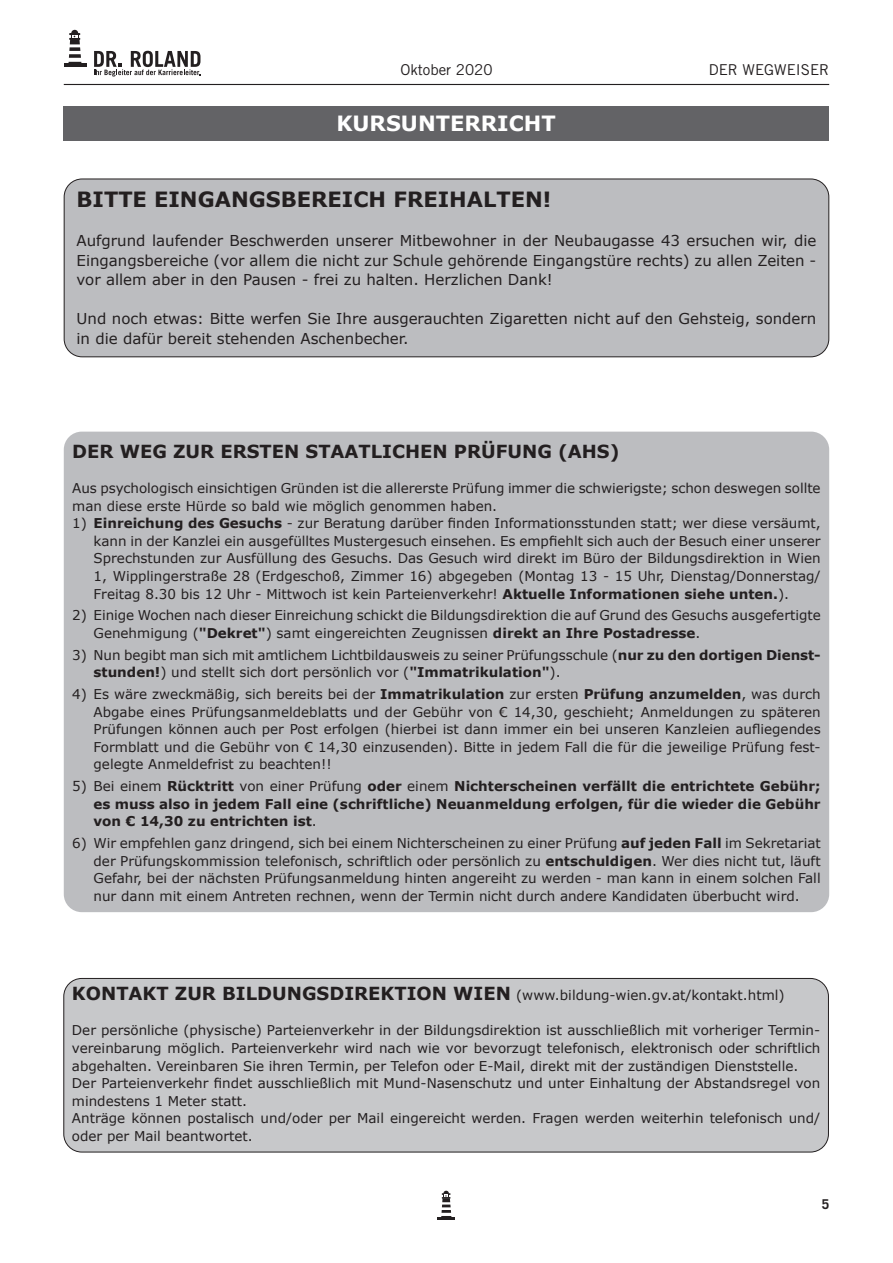
<style>
.page{position:relative;width:893px;height:1263px;background:#fff}
.page>*{position:absolute;margin:0;border:0;box-sizing:border-box;transform-origin:0 0}
.t1{font:700 21px "Verdana";color:#231f20}
.t2{font:700 21px "Verdana";color:#fff}
.t3{font:700 18px "Verdana";color:#231f20}
.t4{font:15px/19.5px "Verdana";color:#231f20;text-align:justify}
.t5{font:15px "Trade Gothic LT Std";color:#231f20}
.t6{font:13.5px/17.5px "Verdana";color:#231f20}
.t7{font:700 13.5px/17.5px "Verdana";color:#231f20;text-align:justify}
.t8{font:700 13.5px "Trade Gothic LT Std";color:#231f20}
.s1{font-weight:700}
.s2{font-weight:400}
.s3{font-weight:700;font-size:18px}
</style>
<div class="page">
<svg style="left:94px;top:51px;width:107px;height:26px"></svg>
<div style="left:71px;top:30px;width:7px;height:6px;background:#231f20;border-radius:50%"></div>
<hr style="left:64px;top:64px;width:22px;height:3px;background:#231f20">
<svg style="left:69px;top:61px;width:12px;height:1px"></svg>
<svg style="left:69px;top:33px;width:12px;height:18px"></svg>
<hr style="left:68px;top:62px;width:14px;height:3px;background:#231f20">
<svg style="left:69px;top:47px;width:11px;height:4px"></svg>
<div style="left:70px;top:39px;width:10px;height:5px;background:#231f20"></div>
<svg style="left:69px;top:54px;width:12px;height:4px"></svg>
<hr style="left:64px;top:84px;width:765px;height:1px;background:#231f20">
<hr style="left:437px;top:1217px;width:18px;height:3px;background:#231f20">
<svg style="left:441px;top:1191px;width:11px;height:26px"></svg>
<div style="left:63px;top:106px;width:766px;height:34px;background:#636366"></div>
<div style="left:64px;top:179px;width:765px;height:178px;background:#bcbdc0;border-radius:18px"></div>
<div style="left:64px;top:179px;width:765px;height:178px;border:1px solid #231f20;border-radius:18px"></div>
<div style="left:64px;top:432px;width:765px;height:480px;background:#bcbdc0;border-radius:18px"></div>
<div style="left:64px;top:978px;width:764px;height:174px;background:#c7c8ca;border-radius:18px"></div>
<div style="left:63px;top:978px;width:766px;height:174px;border:1px solid #231f20;border-radius:18px"></div>
<p class="t5" style="left:400px;top:60px;width:94px">Oktober 2020</p>
<p class="t5" style="left:709px;top:60px;width:122px">DER WEGWEISER</p>
<h1 class="t2" style="left:336px;top:109px;width:221px">KURSUNTERRICHT</h1>
<h1 class="t1" style="left:77px;top:185px;width:476px">BITTE EINGANGSBEREICH FREIHALTEN!</h1>
<p class="t4" style="left:77px;top:231px;width:741px">Aufgrund laufender Beschwerden unserer Mitbewohner in der Neubaugasse 43 ersuchen wir, die Eingangsbereiche (vor allem die nicht zur Schule gehörende Eingangstüre rechts) zu allen Zeiten - vor allem aber in den Pausen - frei zu halten. Herzlichen Dank!</p>
<p class="t4" style="left:77px;top:309px;width:741px">Und noch etwas: Bitte werfen Sie Ihre ausgerauchten Zigaretten nicht auf den Gehsteig, sondern in die dafür bereit stehenden Aschenbecher.</p>
<h2 class="t3" style="left:72px;top:439px;width:549px">DER WEG ZUR ERSTEN STAATLICHEN PRÜFUNG (AHS)</h2>
<p class="t6" style="left:72px;top:479px;width:750px">Aus psychologisch einsichtigen Gründen ist die allererste Prüfung immer die schwierigste; schon deswegen sollte man diese erste Hürde so bald wie möglich genommen haben.</p>
<p class="t6" style="left:94px;top:514px;width:729px;text-align:justify;text-indent:-21px">1) <span class="s1">Einreichung des Gesuchs</span> - zur Beratung darüber finden Informationsstunden statt; wer diese versäumt, kann in der Kanzlei ein ausgefülltes Mustergesuch einsehen. Es empfiehlt sich auch der Besuch einer unserer Sprechstunden zur Ausfüllung des Gesuchs. Das Gesuch wird direkt im Büro der Bildungsdirektion in Wien 1, Wipplingerstraße 28 (Erdgeschoß, Zimmer 16) abgegeben (Montag 13 - 15 Uhr, Dienstag/Donnerstag/ Freitag 8.30 bis 12 Uhr - Mittwoch ist kein Parteienverkehr! <span class="s1">Aktuelle Informationen siehe unten.</span>).</p>
<p class="t6" style="left:94px;top:606px;width:729px;text-indent:-21px">2) Einige Wochen nach dieser Einreichung schickt die Bildungsdirektion die auf Grund des Gesuchs ausgefertigte<br>Genehmigung (<span class="s1">"Dekret"</span>) samt eingereichten Zeugnissen <span class="s1">direkt an Ihre Postadresse</span>.</p>
<p class="t6" style="left:94px;top:646px;width:729px;text-indent:-21px">3) Nun begibt man sich mit amtlichem Lichtbildausweis zu seiner Prüfungsschule (<span class="s1">nur zu den dortigen Dienst&shy;stunden!</span>) und stellt sich dort persönlich vor (<span class="s1">"Immatrikulation"</span>).</p>
<p class="t6" style="left:94px;top:685px;width:729px;text-align:justify;text-indent:-21px">4) Es wäre zweckmäßig, sich bereits bei der <span class="s1">Immatrikulation</span> zur ersten <span class="s1">Prüfung anzumelden</span>, was durch Abgabe eines Prüfungsanmeldeblatts und der Gebühr von € 14,30, geschieht; Anmeldungen zu späteren Prüfungen können auch per Post erfolgen (hierbei ist dann immer ein bei unseren Kanzleien aufliegendes Formblatt und die Gebühr von € 14,30 einzusenden). Bitte in jedem Fall die für die jeweilige Prüfung fest&shy;gelegte Anmeldefrist zu beachten!!</p>
<p class="t7" style="left:94px;top:777px;width:729px;text-indent:-21px"><span class="s2">5) Bei einem</span> Rücktritt <span class="s2">von einer Prüfung</span> oder <span class="s2">einem</span> Nichterscheinen verfällt die entrichtete Gebühr; es muss also in jedem Fall eine (schriftliche) Neuanmeldung erfolgen, für die wieder die Gebühr von € 14,30 zu entrichten ist<span class="s2">.</span></p>
<p class="t6" style="left:94px;top:834px;width:729px;text-align:justify;text-indent:-21px">6) Wir empfehlen ganz dringend, sich bei einem Nichterscheinen zu einer Prüfung <span class="s1">auf jeden Fall</span> im Sekretariat der Prüfungskommission telefonisch, schriftlich oder persönlich zu <span class="s1">entschuldigen</span>. Wer dies nicht tut, läuft Gefahr, bei der nächsten Prüfungsanmeldung hinten angereiht zu werden - man kann in einem solchen Fall nur dann mit einem Antreten rechnen, wenn der Termin nicht durch andere Kandidaten überbucht wird.</p>
<p class="t6" style="left:72px;top:986px;width:714px"><span class="s3">KONTAKT ZUR BILDUNGSDIREKTION WIEN</span> (www.bildung-wien.gv.at/kontakt.html)</p>
<p class="t6" style="left:72px;top:1021px;width:750px">Der persönliche (physische) Parteienverkehr in der Bildungsdirektion ist ausschließlich mit vorheriger Termin&shy;vereinbarung möglich. Parteienverkehr wird nach wie vor bevorzugt telefonisch, elektronisch oder schriftlich abgehalten. Vereinbaren Sie ihren Termin, per Telefon oder E-Mail, direkt mit der zuständigen Dienststelle.<br>Der Parteienverkehr findet ausschließlich mit Mund-Nasenschutz und unter Einhaltung der Abstandsregel von mindestens 1 Meter statt.<br>Anträge können postalisch und/oder per Mail eingereicht werden. Fragen werden weiterhin telefonisch und/ oder per Mail beantwortet.</p>
<p class="t8" style="left:822px;top:1196px;width:9px">5</p>
</div>
